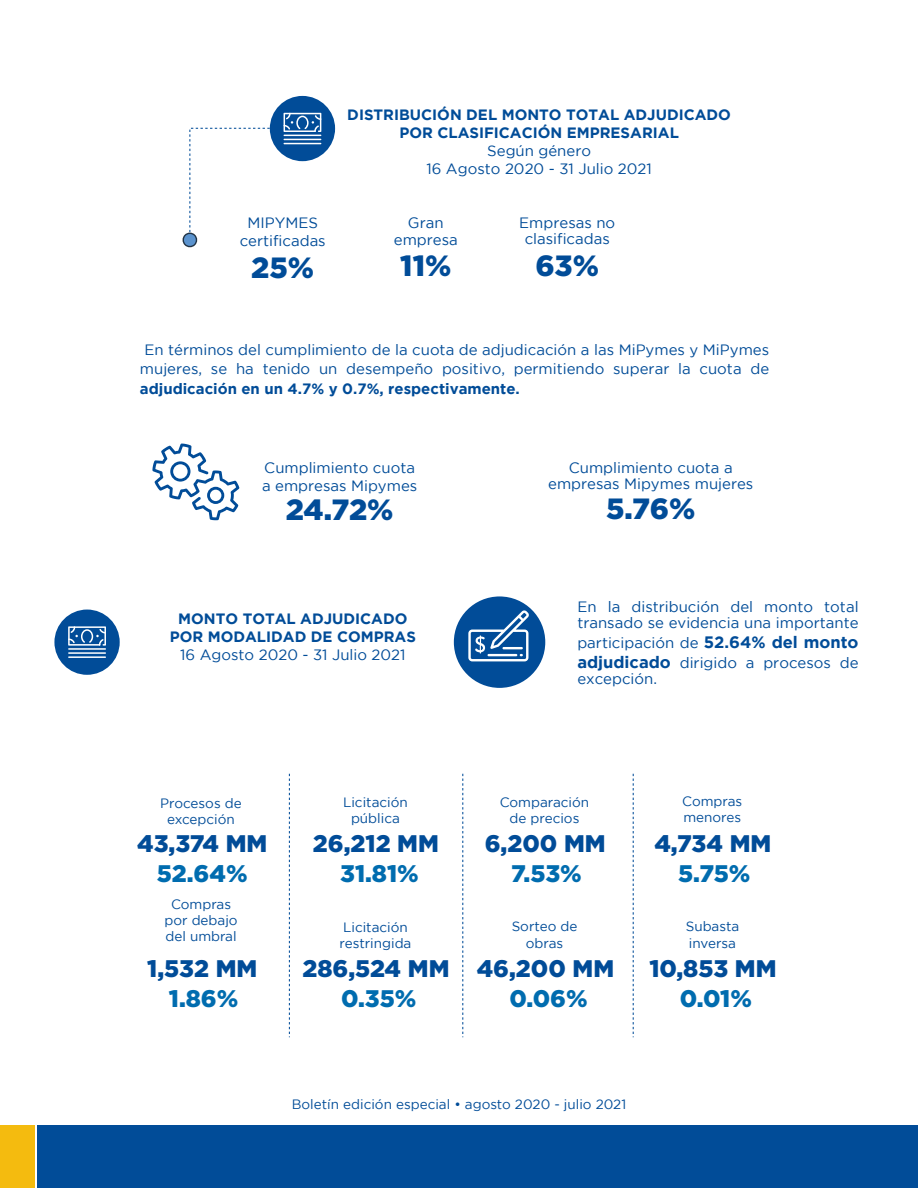
<style>
.page{position:relative;width:918px;height:1188px;background:#fff}
.page>*{position:absolute;margin:0;border:0;box-sizing:border-box;transform-origin:0 0}
.t1{font:900 29.25px "Gotham";letter-spacing:-.01em;color:#014c98}
.t2{font:900 24px "Gotham";color:#014c98}
.t3{font:900 24px "Gotham";letter-spacing:-.005em;color:#006caf}
.t4{font:15px/16.5px "Gotham";color:#014c98;text-align:center}
.t5{font:700 15px/18px "Gotham";color:#014c98;text-align:center}
.t6{font:13.5px/16.2px "Gotham";color:#014c98;text-align:center}
.s1{font-weight:700;font-size:16.5px}
</style>
<div class="page">
<div style="left:37px;top:1125px;width:881px;height:63px;background:#014c98"></div>
<div style="left:0;top:1125px;width:35px;height:63px;background:#f4bb0f"></div>
<svg style="left:152px;top:443px;width:87px;height:77px"></svg>
<div style="left:54px;top:610px;width:66px;height:65px;background:#014c98;border-radius:50%"></div>
<hr style="left:68px;top:648px;width:38px;height:2px;background:#fff">
<hr style="left:68px;top:652px;width:38px;height:2px;background:#fff">
<hr style="left:68px;top:656px;width:38px;height:2px;background:#fff">
<svg style="left:68px;top:626px;width:38px;height:20px"></svg>
<div style="left:454px;top:596px;width:91px;height:92px;background:#014c98;border-radius:50%"></div>
<svg style="left:468px;top:610px;width:61px;height:51px"></svg>
<svg style="left:289px;top:774px;width:1px;height:263px"></svg>
<svg style="left:462px;top:774px;width:1px;height:263px"></svg>
<svg style="left:633px;top:774px;width:1px;height:263px"></svg>
<div style="left:270px;top:96px;width:65px;height:65px;background:#014c98;border-radius:50%"></div>
<svg style="left:182px;top:113px;width:139px;height:135px"></svg>
<p class="t4" style="left:240px;top:214px;width:88px;line-height:18px">MIPYMES certificadas</p>
<h1 class="t1" style="left:251px;top:250px;width:64px">25%</h1>
<p class="t5" style="left:347px;top:105px;width:385px">DISTRIBUCIÓN DEL MONTO TOTAL ADJUDICADO<br>POR CLASIFICACIÓN EMPRESARIAL</p>
<p class="t4" style="left:426px;top:141px;width:227px;line-height:18px">Según género<br>16 Agosto 2020 - 31 Julio 2021</p>
<p class="t4" style="left:394px;top:214px;width:66px">Gran empresa</p>
<h1 class="t1" style="left:400px;top:249px;width:52px">11%</h1>
<p class="t4" style="left:519px;top:214px;width:97px">Empresas no clasificadas</p>
<h1 class="t1" style="left:536px;top:249px;width:65px">63%</h1>
<p class="t4" style="left:140px;top:339px;width:631px;line-height:19.5px">En términos del cumplimiento de la cuota de adjudicación a las MiPymes y MiPymes mujeres, se ha tenido un desempeño positivo, permitiendo superar la cuota de</p>
<p class="t5" style="left:140px;top:379px;width:381px">adjudicación en un 4.7% y 0.7%, respectivamente.</p>
<p class="t4" style="left:262px;top:458px;width:157px;line-height:18px;text-align:left">Cumplimiento cuota a empresas Mipymes</p>
<h1 class="t1" style="left:286px;top:493px;width:109px">24.72%</h1>
<p class="t5" style="left:170px;top:609px;width:248px">MONTO TOTAL ADJUDICADO<br>POR MODALIDAD DE COMPRAS</p>
<p class="t4" style="left:180px;top:646px;width:227px">16 Agosto 2020 - 31 Julio 2021</p>
<p class="t4" style="left:548px;top:459px;width:207px">Cumplimiento cuota a empresas Mipymes mujeres</p>
<h1 class="t1" style="left:606px;top:491px;width:91px">5.76%</h1>
<p class="t4" style="left:577px;top:598px;width:283px;text-align:left">En la distribución del monto total transado se evidencia una importante</p>
<p class="t4" style="left:577px;top:633px;width:283px;line-height:19.8px;text-align:left">participación de <span class="s1">52.64% del monto adjudicado</span> dirigido a procesos de</p>
<p class="t4" style="left:577px;top:671px;width:81px">excepción.</p>
<p class="t6" style="left:160px;top:795px;width:83px">Procesos de excepción</p>
<h2 class="t2" style="left:137px;top:830px;width:132px">43,374 MM</h2>
<h2 class="t3" style="left:157px;top:860px;width:92px">52.64%</h2>
<p class="t6" style="left:164px;top:895px;width:75px">Compras por debajo del umbral</p>
<h2 class="t2" style="left:147px;top:955px;width:112px">1,532 MM</h2>
<h2 class="t3" style="left:169px;top:985px;width:71px">1.86%</h2>
<p class="t6" style="left:343px;top:793px;width:66px">Licitación pública</p>
<p class="t6" style="left:500px;top:793px;width:91px">Comparación de precios</p>
<p class="t6" style="left:682px;top:793px;width:62px;text-align:left">Compras menores</p>
<h2 class="t2" style="left:313px;top:830px;width:128px">26,212 MM</h2>
<h2 class="t3" style="left:340px;top:860px;width:80px">31.81%</h2>
<h2 class="t2" style="left:485px;top:830px;width:123px">6,200 MM</h2>
<h2 class="t3" style="left:511px;top:860px;width:72px">7.53%</h2>
<h2 class="t2" style="left:654px;top:830px;width:118px">4,734 MM</h2>
<h2 class="t3" style="left:678px;top:860px;width:74px">5.75%</h2>
<p class="t6" style="left:340px;top:918px;width:73px;text-align:left">Licitación restringida</p>
<p class="t6" style="left:512px;top:918px;width:67px">Sorteo de obras</p>
<p class="t6" style="left:686px;top:918px;width:55px;text-align:left">Subasta inversa</p>
<h2 class="t2" style="left:302px;top:955px;width:149px">286,524 MM</h2>
<h2 class="t3" style="left:341px;top:985px;width:77px">0.35%</h2>
<h2 class="t2" style="left:477px;top:955px;width:139px">46,200 MM</h2>
<h2 class="t3" style="left:509px;top:985px;width:80px">0.06%</h2>
<h2 class="t2" style="left:649px;top:955px;width:129px">10,853 MM</h2>
<h2 class="t3" style="left:680px;top:985px;width:74px">0.01%</h2>
<p class="t6" style="left:292px;top:1096px;width:336px">Boletín edición especial • agosto 2020 - julio 2021</p>
</div>
